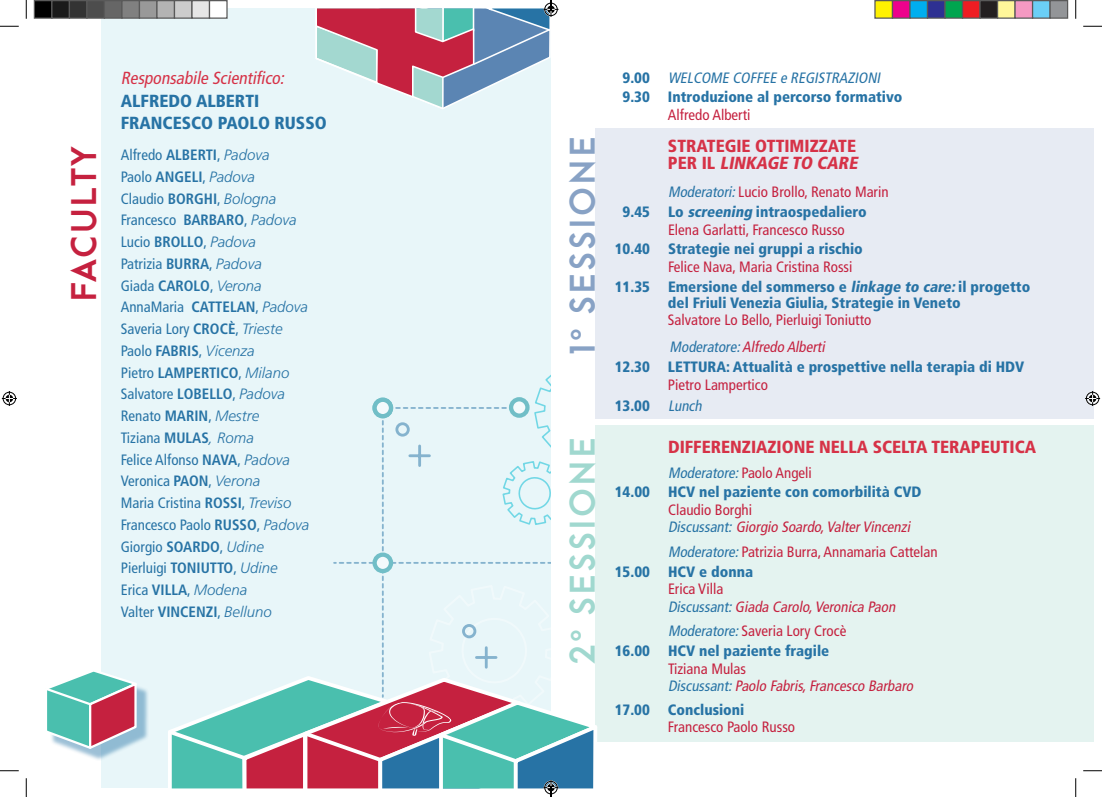
<style>
.page{position:relative;width:1102px;height:797px;background:#fff}
.page>*{position:absolute;margin:0;border:0;box-sizing:border-box;transform-origin:0 0}
.t1{font:800 32.5px "Arca Majora";letter-spacing:.06em;color:#88a2c5}
.t2{font:800 32.5px "Arca Majora";letter-spacing:.06em;color:#a0d8cf}
.t3{font:800 32.5px "Arca Majora";letter-spacing:.06em;color:#c5213f}
.t4{font:900 condensed 17.5px/17.5px "Frutiger LT Std";color:#d63247}
.t5{font:900 condensed 17.5px/22.5px "Frutiger LT Std";color:#2773a5}
.t6{font:italic condensed 17.5px "Frutiger LT Std";color:#d63247}
.t7{font:condensed 15px/21.8px "Frutiger LT Std";color:#2773a5}
.t8{font:900 condensed 15px/19.8px "Frutiger LT Std";color:#2773a5}
.t9{font:condensed 15px/19.8px "Frutiger LT Std";color:#c5213f}
.t10{font:italic condensed 15px/17.5px "Frutiger LT Std";color:#c5213f}
.s1{font-weight:700}
.s2{font-weight:300;font-style:italic;font-stretch:normal}
.s3{font-family:"Arial";font-weight:700}
.s4{font-weight:400;font-style:italic}
.s5{font-style:italic}
.s6{font-style:italic;color:#2773a5}
.s7{font-weight:900;color:#2773a5}
.s8{font-weight:900;font-style:italic;color:#2773a5}
.s9{font-weight:400;color:#c5213f}
.s10{font-style:normal}
.s11{color:#2773a5}
</style>
<div class="page">
<div style="left:101px;top:9px;width:450px;height:779px;background:#e8f6f9"></div>
<div style="left:594px;top:426px;width:499px;height:316px;background:#e4f3f0"></div>
<div style="left:594px;top:128px;width:499px;height:290px;background:#e7ebf3"></div>
<div style="left:50px;top:674px;width:99px;height:87px;background:#2573a5;opacity:.45"></div>
<svg style="left:47px;top:671px;width:95px;height:80px"></svg>
<svg style="left:0;top:25px;width:19px;height:2px"></svg>
<svg style="left:1083px;top:25px;width:18px;height:2px"></svg>
<svg style="left:0;top:770px;width:19px;height:1px"></svg>
<svg style="left:1083px;top:770px;width:18px;height:1px"></svg>
<svg style="left:25px;top:0;width:2px;height:19px"></svg>
<svg style="left:25px;top:778px;width:2px;height:19px"></svg>
<svg style="left:1075px;top:0;width:1px;height:19px"></svg>
<svg style="left:1075px;top:778px;width:1px;height:19px"></svg>
<svg style="left:2px;top:391px;width:15px;height:15px"></svg>
<svg style="left:1085px;top:391px;width:14px;height:15px"></svg>
<div style="left:34px;top:1px;width:18px;height:17px;background:#000"></div>
<div style="left:34px;top:0;width:18px;height:19px;border:1px solid #595959"></div>
<div style="left:52px;top:1px;width:17px;height:17px;background:#1a1a1a"></div>
<div style="left:51px;top:0;width:19px;height:19px;border:1px solid #595959"></div>
<div style="left:69px;top:1px;width:18px;height:17px;background:#333"></div>
<div style="left:69px;top:0;width:19px;height:19px;border:1px solid #595959"></div>
<div style="left:87px;top:1px;width:17px;height:17px;background:#4d4d4d"></div>
<div style="left:86px;top:0;width:19px;height:19px;border:1px solid #595959"></div>
<div style="left:104px;top:1px;width:18px;height:17px;background:#666"></div>
<div style="left:104px;top:0;width:18px;height:19px;border:1px solid #595959"></div>
<div style="left:122px;top:1px;width:17px;height:17px;background:#808080"></div>
<div style="left:121px;top:0;width:19px;height:19px;border:1px solid #595959"></div>
<div style="left:139px;top:1px;width:18px;height:17px;background:#999"></div>
<div style="left:139px;top:0;width:19px;height:19px;border:1px solid #595959"></div>
<div style="left:157px;top:1px;width:17px;height:17px;background:#b3b3b3"></div>
<div style="left:156px;top:0;width:19px;height:19px;border:1px solid #595959"></div>
<div style="left:174px;top:1px;width:18px;height:17px;background:#ccc"></div>
<div style="left:174px;top:0;width:18px;height:19px;border:1px solid #595959"></div>
<div style="left:192px;top:1px;width:17px;height:17px;background:#e6e6e6"></div>
<div style="left:191px;top:0;width:19px;height:19px;border:1px solid #595959"></div>
<div style="left:209px;top:1px;width:18px;height:17px;background:#fff"></div>
<div style="left:209px;top:0;width:19px;height:19px;border:1px solid #595959"></div>
<div style="left:874px;top:1px;width:18px;height:17px;background:#fff101"></div>
<div style="left:874px;top:0;width:19px;height:19px;border:1px solid #595959"></div>
<div style="left:892px;top:1px;width:17px;height:17px;background:#ed028c"></div>
<div style="left:891px;top:0;width:19px;height:19px;border:1px solid #595959"></div>
<div style="left:909px;top:1px;width:18px;height:17px;background:#00aeef"></div>
<div style="left:909px;top:0;width:19px;height:19px;border:1px solid #595959"></div>
<div style="left:927px;top:1px;width:17px;height:17px;background:#2e3092"></div>
<div style="left:926px;top:0;width:19px;height:19px;border:1px solid #595959"></div>
<div style="left:944px;top:1px;width:18px;height:17px;background:#00a54f"></div>
<div style="left:944px;top:0;width:19px;height:19px;border:1px solid #595959"></div>
<div style="left:962px;top:1px;width:17px;height:17px;background:#ee1d23"></div>
<div style="left:961px;top:0;width:19px;height:19px;border:1px solid #595959"></div>
<div style="left:979px;top:1px;width:18px;height:17px;background:#231f20"></div>
<div style="left:979px;top:0;width:19px;height:19px;border:1px solid #595959"></div>
<div style="left:997px;top:1px;width:17px;height:17px;background:#fff79a"></div>
<div style="left:996px;top:0;width:19px;height:19px;border:1px solid #595959"></div>
<div style="left:1014px;top:1px;width:18px;height:17px;background:#f499c2"></div>
<div style="left:1014px;top:0;width:19px;height:19px;border:1px solid #595959"></div>
<div style="left:1032px;top:1px;width:17px;height:17px;background:#6bcff6"></div>
<div style="left:1031px;top:0;width:19px;height:19px;border:1px solid #595959"></div>
<div style="left:1049px;top:1px;width:18px;height:17px;background:#939598"></div>
<div style="left:1049px;top:0;width:19px;height:19px;border:1px solid #595959"></div>
<svg style="left:314px;top:0;width:244px;height:109px"></svg>
<svg style="left:168px;top:360px;width:438px;height:437px"></svg>
<h1 class="t3" style="left:62px;top:302px;width:157px;rotate:-90deg">FACULTY</h1>
<p class="t6" style="left:121px;top:68px;width:168px">Responsabile Scientifico:</p>
<p class="t5" style="left:121px;top:90px;width:207px">ALFREDO ALBERTI<br>FRANCESCO PAOLO RUSSO</p>
<p class="t7" style="left:121px;top:144px;width:190px">Alfredo <span class="s1">ALBERTI</span>, <span class="s2">Padova<br></span>Paolo <span class="s1">ANGELI</span>, <span class="s2">Padova<br></span>Claudio <span class="s1">BORGHI</span>, <span class="s2">Bologna<br></span>Francesco <span class="s1">BARBARO</span>, <span class="s2">Padova<br></span>Lucio <span class="s1">BROLLO</span>, <span class="s2">Padova<br></span>Patrizia <span class="s1">BURRA</span>, <span class="s2">Padova<br></span>Giada <span class="s1">CAROLO</span>, <span class="s2">Verona<br></span>AnnaMaria <span class="s1">CATTELAN</span>, <span class="s2">Padova<br></span>Saveria Lory <span class="s1">CROCÈ</span>, <span class="s2">Trieste<br></span>Paolo <span class="s1">FABRIS</span>, <span class="s2">Vicenza<br></span>Pietro <span class="s1">LAMPERTICO</span>, <span class="s2">Milano<br></span>Salvatore <span class="s1">LOBELLO</span>, <span class="s2">Padova<br></span>Renato <span class="s1">MARIN</span>, <span class="s2">Mestre<br></span>Tiziana <span class="s1">MULAS</span><span class="s2">, Roma<br></span>Felice Alfonso <span class="s1">NAVA</span>, <span class="s2">Padova<br></span>Veronica <span class="s1">PAON</span>, <span class="s2">Verona<br></span>Maria Cristina <span class="s1">ROSSI</span>, <span class="s2">Treviso<br></span>Francesco Paolo <span class="s1">RUSSO</span>, <span class="s2">Padova<br></span>Giorgio <span class="s1">SOARDO</span>, <span class="s2">Udine<br></span>Pierluigi <span class="s1">TONIUTTO</span>, <span class="s2">Udine<br></span>Erica <span class="s1">VILLA</span>, <span class="s2">Modena<br></span>Valter <span class="s1">VINCENZI</span>, <span class="s2">Belluno</span></p>
<h1 class="t1" style="left:560px;top:354px;width:219px;rotate:-90deg">1<span class="s3">°</span> Sessione</h1>
<h1 class="t2" style="left:560px;top:665px;width:229px;rotate:-90deg">2<span class="s3">°</span> Sessione</h1>
<p class="t8" style="left:622px;top:67px;width:281px">9 . 0 0 <span class="s4">WELCOME COFFEE e REGISTRAZIONI<br></span>9.30 Introduzione al percorso formativo</p>
<p class="t9" style="left:668px;top:105px;width:84px">Alfredo Alberti</p>
<p class="t4" style="left:668px;top:137px;width:195px">STRATEGIE OTTIMIZZATE<br>P E R I L <span class="s5">LINKAGE TO CARE</span></p>
<p class="t9" style="left:622px;top:182px;width:267px;text-indent:45px"><span class="s6">Moderatori:</span>Lucio Brollo, Renato Marin<br><span class="s7">9.45 Lo</span> <span class="s8">screening</span> <span class="s7">intraospedaliero</span></p>
<p class="t9" style="left:668px;top:219px;width:178px">Elena Garlatti, Francesco Russo</p>
<p class="t8" style="left:614px;top:239px;width:249px">10.40 Strategie nei gruppi a rischio</p>
<p class="t8" style="left:614px;top:257px;width:417px;text-indent:53px"><span class="s9">Felice Nava, Maria Cristina Rossi<br></span>11.35 Emersione del sommerso e <span class="s5">linkage to care:</span>il progetto</p>
<p class="t8" style="left:668px;top:293px;width:294px">del Friuli Venezia Giulia, Strategie in Veneto</p>
<p class="t9" style="left:668px;top:307px;width:205px;line-height:26.9px">Salvatore Lo Bello, Pierluigi Toniutto<br><span class="s6">Moderatore:</span><span class="s5">Alfredo Alberti</span></p>
<p class="t8" style="left:614px;top:357px;width:411px">12.30 LETTURA: Attualità e prospettive nella terapia di HDV</p>
<p class="t9" style="left:614px;top:374px;width:155px;line-height:21px;text-indent:53px">Pietro Lampertico<br><span class="s7">13.00</span> <span class="s6">Lunch</span></p>
<p class="t4" style="left:668px;top:438px;width:369px">DIFFERENZIAZIONE NELLA SCELTA TERAPEUTICA</p>
<p class="t8" style="left:614px;top:462px;width:308px;text-indent:53px"><span class="s4">Moderatore:</span><span class="s9">Pa o l o A n g e l i<br></span>14.00 HCV nel paziente con comorbilità CVD</p>
<p class="t10" style="left:668px;top:501px;width:247px"><span class="s10">Claudio Borghi<br></span><span class="s11">Discussant:</span> Giorgio Soardo,ValterVincenzi</p>
<p class="t9" style="left:614px;top:542px;width:324px;text-indent:53px"><span class="s6">Moderatore:</span>Patrizia Burra, Annamaria Cattelan<br><span class="s7">15.00 HCV e donna</span></p>
<p class="t10" style="left:668px;top:580px;width:232px"><span class="s10">Erica Villa<br></span><span class="s11">Discussant:</span>Giada Carolo,Veronica Paon</p>
<p class="t8" style="left:614px;top:621px;width:233px;text-indent:53px"><span class="s4">Moderatore:</span><span class="s9">Saveria Lory Crocè<br></span>16.00 HCV nel paziente fragile</p>
<p class="t10" style="left:668px;top:660px;width:250px"><span class="s10">Tiziana Mulas<br></span><span class="s11">Discussant:</span>Paolo Fabris,Francesco Barbaro</p>
<p class="t8" style="left:614px;top:699px;width:131px">17.00 Conclusioni</p>
<p class="t9" style="left:668px;top:717px;width:129px">Francesco Paolo Russo</p>
</div>
